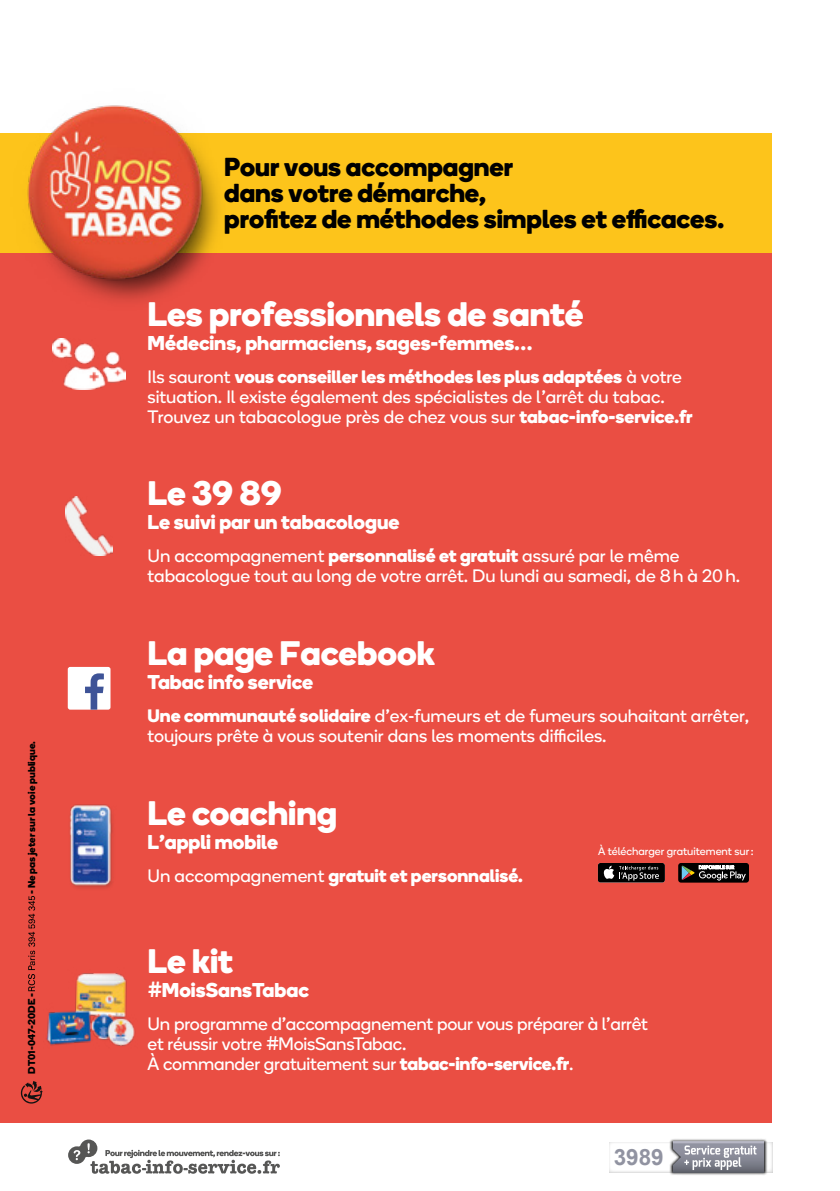
<style>
.page{position:relative;width:840px;height:1191px;background:#fff}
.page>*{position:absolute;margin:0;border:0;box-sizing:border-box;transform-origin:0 0}
.t1{font:700 34px "Boing";color:#fff}
.t2{font:700 26px "Boing";color:#000}
.t3{font:700 22.4px "Arial";color:#9193a1}
.t4{font:700 20px "Boing";color:#fff}
.t5{font:18px/20px "Boing";color:#fff}
.t6{font:700 18px "Boing";color:#fff}
.t7{font:11px "Boing";color:#fff}
.t8{font:700 10px "Boing";color:#000}
.s1{font-weight:700}
.s2{font-weight:400}
.s3{font-weight:500;font-size:22px}
.s4{font-size:19.8px}
</style>
<div class="page">
<div style="left:0;top:244px;width:771px;height:879px;background:#ea4e43"></div>
<div style="left:0;top:133px;width:771px;height:119px;background:#fdc41b"></div>
<svg style="left:68px;top:1139px;width:212px;height:34px"></svg>
<svg style="left:678px;top:863px;width:70px;height:19px"></svg>
<svg style="left:597px;top:863px;width:67px;height:19px"></svg>
<img style="left:70px;top:804px;width:43px;height:85px">
<img style="left:52px;top:338px;width:73px;height:52px">
<img style="left:65px;top:496px;width:47px;height:60px">
<div style="left:68px;top:667px;width:42px;height:42px;background:#fff;border-radius:2px"></div>
<svg style="left:85px;top:673px;width:19px;height:36px"></svg>
<svg style="left:28px;top:896px;width:7px;height:95px"></svg>
<svg style="left:21px;top:1081px;width:22px;height:22px"></svg>
<img style="left:669px;top:1139px;width:98px;height:36px">
<svg style="left:672px;top:1141px;width:91px;height:32px;background:#999ba5"></svg>
<img style="left:0;top:105px;width:254px;height:197px">
<img style="left:46px;top:973px;width:90px;height:73px">
<p class="t8" style="left:24px;top:894px;width:154px;rotate:-90deg">- Ne pas jeter sur la voie publique.</p>
<p class="t8" style="left:24px;top:1073px;width:82px;rotate:-90deg">DT01-047-20DE -</p>
<p class="t2" style="left:224px;top:148px;width:290px">Pour vous accompagner</p>
<p class="t2" style="left:224px;top:174px;width:263px">dans votre démarche,</p>
<p class="t2" style="left:224px;top:200px;width:501px">profitez de méthodes simples et efficaces.</p>
<p class="t1" style="left:147px;top:290px;width:437px">Les professionnels de santé</p>
<p class="t4" style="left:147px;top:329px;width:386px">Médecins, pharmaciens, sages-femmes…</p>
<p class="t5" style="left:147px;top:367px;width:546px">Ils sauront <span class="s1">vous conseiller les méthodes les plus adaptées</span> à votre situation. Il existe également des spécialistes de l’arrêt du tabac.<br>Trouvez un tabacologue près de chez vous sur <span class="s1">tabac-info-service.fr</span></p>
<p class="t1" style="left:147px;top:469px;width:136px">Le 39 89</p>
<p class="t4" style="left:147px;top:508px;width:253px">Le suivi par un tabacologue</p>
<p class="t5" style="left:147px;top:545px;width:593px">Un accompagnement <span class="s1">personnalisé et gratuit</span> assuré par le même tabacologue tout au long de votre arrêt. Du lundi au samedi, de 8h à 20h.</p>
<p class="t1" style="left:147px;top:629px;width:288px">La page Facebook</p>
<p class="t4" style="left:147px;top:668px;width:167px">Tabac info service</p>
<p class="t5" style="left:147px;top:705px;width:602px"><span class="s1">Une communauté solidaire</span> d’ex-fumeurs et de fumeurs souhaitant arrêter, toujours prête à vous soutenir dans les moments difficiles.</p>
<p class="t1" style="left:147px;top:789px;width:191px">Le coaching</p>
<p class="t4" style="left:147px;top:828px;width:132px">L’appli mobile</p>
<p class="t6" style="left:147px;top:863px;width:376px"><span class="s2">Un accompagnement</span> gratuit et personnalisé.</p>
<p class="t7" style="left:597px;top:844px;width:157px">À télécharger gratuitement sur:</p>
<p class="t1" style="left:147px;top:936px;width:87px">Le kit</p>
<p class="t4" style="left:147px;top:975px;width:163px"><span class="s3">‡‡</span>M#oisSansTabac</p>
<p class="t5" style="left:147px;top:1013px;width:501px">Un programme d’accompagnement pour vous préparer à l’arrêt et réussir votre <span class="s4">‡‡</span>MoisSansTabac.<br>À commander gratuitement sur <span class="s1">tabac-info-service.fr</span>.</p>
<p class="t3" style="left:613px;top:1142px;width:51px">3989</p>
</div>
